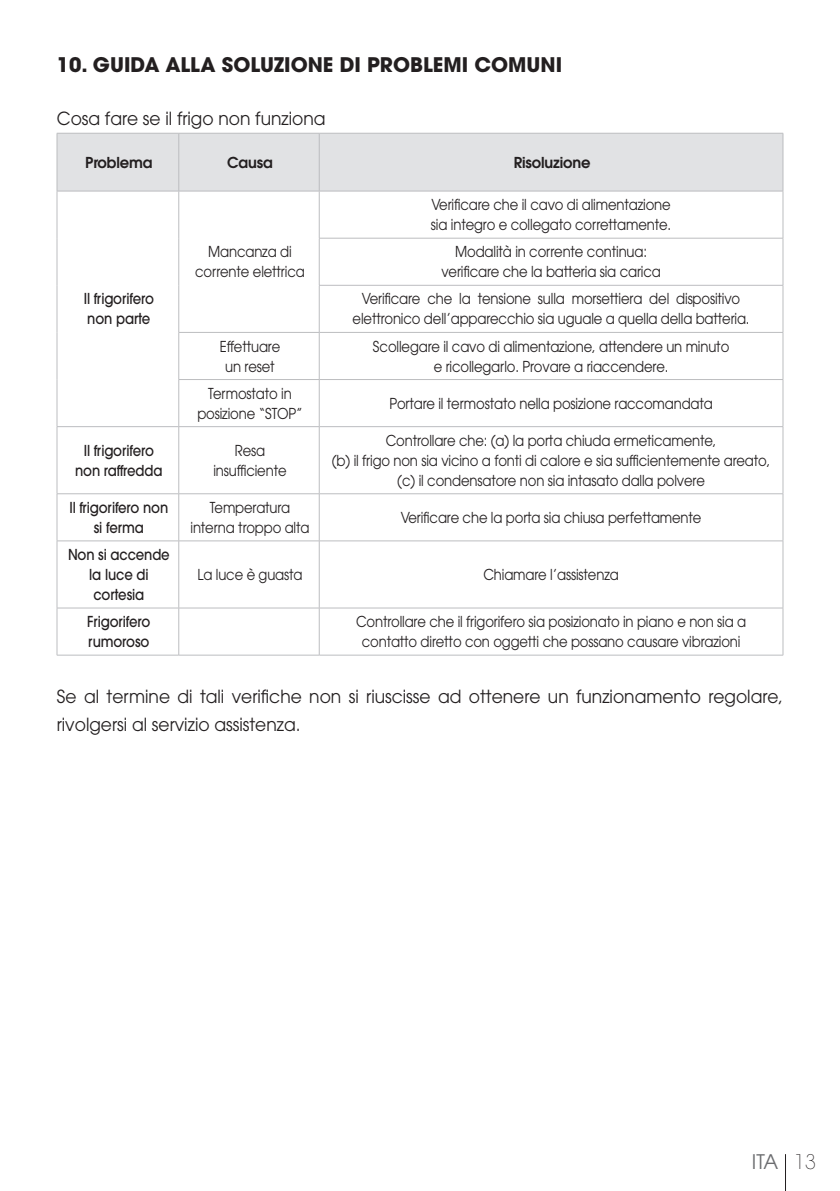
<style>
.page{position:relative;width:840px;height:1191px;background:#fff}
.page>*{position:absolute;margin:0;border:0;box-sizing:border-box;transform-origin:0 0}
.p-01{font:700 20px "ITC Avant Garde Std";color:#231f20}
.t1{font:20px "ITC Avant Garde Std";color:#6c6d70}
.t2{font:18px/28px "ITC Avant Garde Std";color:#231f20;scale:.95 1}
.t3{font:15px/20px "ITC Avant Garde Std";letter-spacing:-.01em;color:#231f20;text-align:center;scale:.88 1}
.t4{font:500 15px/20px "ITC Avant Garde Std";letter-spacing:-.01em;color:#231f20;text-align:center;scale:.88 1}
.t5{font:600 15px "ITC Avant Garde Std";letter-spacing:-.01em;color:#231f20}
.s1{font-weight:200;color:#231f20}
</style>
<div class="page">
<hr style="left:784px;top:1154px;width:1px;height:37px;background:#231f20">
<div style="left:58px;top:134px;width:724px;height:57px;background:#e1e2e4"></div>
<hr style="left:57px;top:133px;width:122px;height:1px;background:#bcbdc0">
<hr style="left:57px;top:133px;width:1px;height:58px;background:#bcbdc0">
<hr style="left:179px;top:133px;width:140px;height:1px;background:#bcbdc0">
<hr style="left:178px;top:133px;width:1px;height:58px;background:#bcbdc0">
<hr style="left:319px;top:133px;width:463px;height:1px;background:#bcbdc0">
<hr style="left:319px;top:133px;width:1px;height:58px;background:#bcbdc0">
<hr style="left:782px;top:133px;width:1px;height:58px;background:#bcbdc0">
<hr style="left:57px;top:191px;width:122px;height:1px;background:#bcbdc0">
<hr style="left:57px;top:191px;width:1px;height:47px;background:#bcbdc0">
<hr style="left:319px;top:191px;width:463px;height:1px;background:#bcbdc0">
<hr style="left:782px;top:191px;width:1px;height:47px;background:#bcbdc0">
<hr style="left:57px;top:238px;width:1px;height:47px;background:#bcbdc0">
<hr style="left:319px;top:238px;width:463px;height:1px;background:#bcbdc0">
<hr style="left:782px;top:238px;width:1px;height:47px;background:#bcbdc0">
<hr style="left:57px;top:285px;width:1px;height:47px;background:#bcbdc0">
<hr style="left:319px;top:285px;width:463px;height:1px;background:#bcbdc0">
<hr style="left:782px;top:285px;width:1px;height:47px;background:#bcbdc0">
<hr style="left:57px;top:332px;width:1px;height:47px;background:#bcbdc0">
<hr style="left:178px;top:333px;width:1px;height:46px;background:#bcbdc0">
<hr style="left:319px;top:332px;width:463px;height:1px;background:#bcbdc0">
<hr style="left:319px;top:333px;width:1px;height:46px;background:#bcbdc0">
<hr style="left:782px;top:333px;width:1px;height:46px;background:#bcbdc0">
<hr style="left:57px;top:379px;width:1px;height:47px;background:#bcbdc0">
<hr style="left:178px;top:379px;width:141px;height:1px;background:#bcbdc0">
<hr style="left:178px;top:380px;width:1px;height:46px;background:#bcbdc0">
<hr style="left:319px;top:379px;width:463px;height:1px;background:#bcbdc0">
<hr style="left:319px;top:380px;width:1px;height:46px;background:#bcbdc0">
<hr style="left:782px;top:380px;width:1px;height:46px;background:#bcbdc0">
<hr style="left:57px;top:426px;width:122px;height:1px;background:#bcbdc0">
<hr style="left:57px;top:427px;width:1px;height:66px;background:#bcbdc0">
<hr style="left:179px;top:426px;width:140px;height:1px;background:#bcbdc0">
<hr style="left:178px;top:427px;width:1px;height:66px;background:#bcbdc0">
<hr style="left:319px;top:426px;width:463px;height:1px;background:#bcbdc0">
<hr style="left:319px;top:427px;width:1px;height:66px;background:#bcbdc0">
<hr style="left:782px;top:427px;width:1px;height:66px;background:#bcbdc0">
<hr style="left:57px;top:493px;width:122px;height:1px;background:#bcbdc0">
<hr style="left:57px;top:494px;width:1px;height:46px;background:#bcbdc0">
<hr style="left:179px;top:493px;width:140px;height:1px;background:#bcbdc0">
<hr style="left:178px;top:494px;width:1px;height:46px;background:#bcbdc0">
<hr style="left:319px;top:493px;width:463px;height:1px;background:#bcbdc0">
<hr style="left:319px;top:494px;width:1px;height:46px;background:#bcbdc0">
<hr style="left:782px;top:494px;width:1px;height:46px;background:#bcbdc0">
<hr style="left:57px;top:540px;width:122px;height:1px;background:#bcbdc0">
<hr style="left:57px;top:541px;width:1px;height:67px;background:#bcbdc0">
<hr style="left:179px;top:540px;width:140px;height:1px;background:#bcbdc0">
<hr style="left:178px;top:541px;width:1px;height:67px;background:#bcbdc0">
<hr style="left:319px;top:540px;width:463px;height:1px;background:#bcbdc0">
<hr style="left:319px;top:541px;width:1px;height:67px;background:#bcbdc0">
<hr style="left:782px;top:541px;width:1px;height:67px;background:#bcbdc0">
<hr style="left:57px;top:607px;width:122px;height:1px;background:#bcbdc0">
<hr style="left:57px;top:608px;width:1px;height:47px;background:#bcbdc0">
<hr style="left:179px;top:607px;width:140px;height:1px;background:#bcbdc0">
<hr style="left:178px;top:608px;width:1px;height:47px;background:#bcbdc0">
<hr style="left:319px;top:607px;width:463px;height:1px;background:#bcbdc0">
<hr style="left:319px;top:608px;width:1px;height:47px;background:#bcbdc0">
<hr style="left:782px;top:608px;width:1px;height:47px;background:#bcbdc0">
<hr style="left:57px;top:655px;width:122px;height:1px;background:#bcbdc0">
<hr style="left:179px;top:655px;width:140px;height:1px;background:#bcbdc0">
<hr style="left:319px;top:655px;width:463px;height:1px;background:#bcbdc0">
<hr style="left:179px;top:191px;width:140px;height:1px;background:#bcbdc0">
<hr style="left:178px;top:191px;width:1px;height:47px;background:#bcbdc0">
<hr style="left:319px;top:191px;width:1px;height:47px;background:#bcbdc0">
<hr style="left:178px;top:238px;width:1px;height:47px;background:#bcbdc0">
<hr style="left:319px;top:238px;width:1px;height:47px;background:#bcbdc0">
<hr style="left:178px;top:285px;width:1px;height:47px;background:#bcbdc0">
<hr style="left:319px;top:285px;width:1px;height:47px;background:#bcbdc0">
<hr style="left:178px;top:332px;width:141px;height:1px;background:#bcbdc0">
<p class="p-01" style="left:57px;top:51px;width:506px">10. GUIDA ALLA SOLUZIONE DI PROBLEMI COMUNI</p>
<p class="t2" style="left:57px;top:104px;width:284px">Cosa fare se il frigo non funziona</p>
<p class="t5" style="left:85px;top:152px;width:69px">Problema</p>
<p class="t5" style="left:227px;top:152px;width:47px">Causa</p>
<p class="t5" style="left:513px;top:152px;width:78px">Risoluzione</p>
<p class="t4" style="left:84px;top:289px;width:81px">Il frigorifero</p>
<p class="t4" style="left:87px;top:309px;width:73px">non parte</p>
<p class="t3" style="left:195px;top:242px;width:126px">Mancanza di corrente elettrica</p>
<p class="t3" style="left:220px;top:336px;width:70px">Effettuare</p>
<p class="t3" style="left:225px;top:356px;width:58px">un reset</p>
<p class="t3" style="left:431px;top:194px;width:274px;text-align:left">Verificare che il cavo di alimentazione sia integro e collegato correttamente.</p>
<p class="t3" style="left:441px;top:242px;width:250px">Modalità in corrente continua: verificare che la batteria sia carica</p>
<p class="t3" style="left:362px;top:289px;width:431px">Verificare che la tensione sulla morsettiera del dispositivo</p>
<p class="t3" style="left:352px;top:309px;width:452px">elettronico dell’apparecchio sia uguale a quella della batteria.</p>
<p class="t3" style="left:372px;top:336px;width:406px">Scollegare il cavo di alimentazione, attendere un minuto e ricollegarlo. Provare a riaccendere.</p>
<p class="t3" style="left:197px;top:383px;width:121px">Termostato in posizione “STOP”</p>
<p class="t3" style="left:389px;top:393px;width:369px">Portare il termostato nella posizione raccomandata</p>
<p class="t4" style="left:75px;top:440px;width:101px">Il frigorifero non raffredda</p>
<p class="t3" style="left:213px;top:440px;width:85px">Resa insufficiente</p>
<p class="t3" style="left:331px;top:430px;width:499px">Controllare che: (a) la porta chiuda ermeticamente,<br>(b) il frigo non sia vicino a fonti di calore e sia sufficientemente areato, (c) il condensatore non sia intasato dalla polvere</p>
<p class="t4" style="left:69px;top:497px;width:114px">Il frigorifero non si ferma</p>
<p class="t3" style="left:190px;top:497px;width:137px">Temperatura interna troppo alta</p>
<p class="t3" style="left:400px;top:507px;width:343px">Verificare che la porta sia chiusa perfettamente</p>
<p class="t4" style="left:68px;top:544px;width:117px">Non si accende la luce di cortesia</p>
<p class="t3" style="left:197px;top:564px;width:121px">La luce è guasta</p>
<p class="t3" style="left:483px;top:564px;width:155px">Chiamare l’assistenza</p>
<p class="t4" style="left:87px;top:611px;width:73px;text-align:left">Frigorifero rumoroso</p>
<p class="t3" style="left:356px;top:611px;width:444px">Controllare che il frigorifero sia posizionato in piano e non sia a contatto diretto con oggetti che possano causare vibrazioni</p>
<p class="t2" style="left:57px;top:682px;width:765px">Se al termine di tali verifiche non si riuscisse ad ottenere un funzionamento regolare, rivolgersi al servizio assistenza.</p>
<h1 class="t1" style="left:751px;top:1149px;width:66px">ITA <span class="s1">13</span></h1>
</div>
